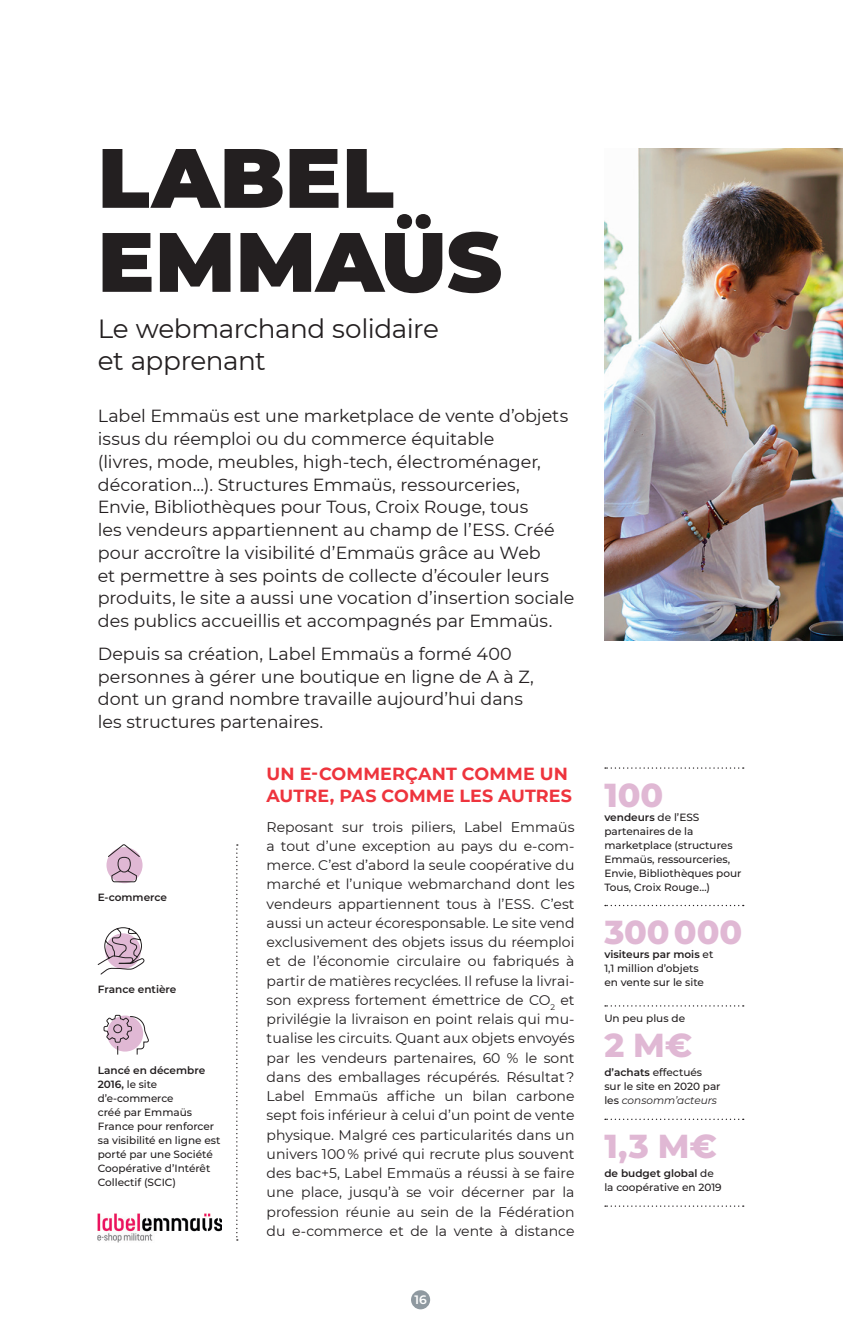
<style>
.page{position:relative;width:843px;height:1340px;background:#fff}
.page>*{position:absolute;margin:0;border:0;box-sizing:border-box;transform-origin:0 0}
.t1{font:900 84px/84px "Montserrat";color:#231f20}
.t2{font:800 33.25px "Montserrat";color:#e0b8d4}
.t3{font:26.25px/31.5px "Montserrat";letter-spacing:-.02em;color:#231f20}
.t4{font:17.5px/22.8px "Montserrat";letter-spacing:-.005em;color:#231f20}
.t5{font:700 17.5px/22.8px "Montserrat";letter-spacing:.005em;color:#ee343d}
.t6{font:14px/19.2px "Montserrat";color:#231f20;text-align:justify}
.t7{font:600 12.25px "Montserrat";color:#fff}
.t8{font:500 10.5px/14px "Montserrat";color:#231f20}
.t9{font:600 10.5px "Montserrat";color:#231f20}
.s1{font-weight:600}
.s2{font-weight:400;font-style:italic}
</style>
<div class="page">
<svg style="left:236px;top:844px;width:2px;height:396px"></svg>
<div style="left:106px;top:847px;width:36px;height:36px;background:#e0b8d4;border-radius:50%"></div>
<svg style="left:107px;top:844px;width:33px;height:38px"></svg>
<svg style="left:97px;top:927px;width:48px;height:48px"></svg>
<svg style="left:103px;top:1014px;width:46px;height:41px"></svg>
<svg style="left:604px;top:767px;width:139px;height:2px"></svg>
<svg style="left:604px;top:905px;width:139px;height:1px"></svg>
<svg style="left:604px;top:1005px;width:139px;height:1px"></svg>
<svg style="left:604px;top:1118px;width:139px;height:2px"></svg>
<svg style="left:604px;top:1205px;width:139px;height:1px"></svg>
<img style="left:98px;top:1213px;width:124px;height:29px">
<img style="left:604px;top:149px;width:238px;height:491px">
<div style="left:411px;top:1290px;width:19px;height:19px;background:#8f99a0;border-radius:50%"></div>
<h1 class="t1" style="left:98px;top:131px;width:405px">LABEL<br>EMMAÜS</h1>
<h3 class="t3" style="left:98px;top:312px;width:342px">Le webmarchand solidaire et apprenant</h3>
<p class="t4" style="left:98px;top:404px;width:478px">Label Emmaüs est une marketplace de vente d’objets issus du réemploi ou du commerce équitable<br>(livres, mode, meubles, high-tech, électroménager, décoration…). Structures Emmaüs, ressourceries, Envie, Bibliothèques pour Tous, Croix Rouge, tous<br>les vendeurs appartiennent au champ de l’ESS. Créé pour accroître la visibilité d’Emmaüs grâce au Web<br>et permettre à ses points de collecte d’écouler leurs produits, le site a aussi une vocation d’insertion sociale des publics accueillis et accompagnés par Emmaüs.</p>
<p class="t4" style="left:98px;top:641px;width:437px">Depuis sa création, Label Emmaüs a formé 400 personnes à gérer une boutique en ligne de A à Z, dont un grand nombre travaille aujourd’hui dans les structures partenaires.</p>
<p class="t9" style="left:98px;top:890px;width:71px">E-commerce</p>
<p class="t9" style="left:98px;top:982px;width:80px">France entière</p>
<p class="t8" style="left:98px;top:1062px;width:124px"><span class="s1">Lancé en décembre<br>2016,</span> le site d’e-commerce<br>créé par Emmaüs<br>France pour renforcer sa visibilité en ligne est porté par une Société<br>Coopérative d’Intérêt<br>Collectif (SCIC)</p>
<p class="t5" style="left:266px;top:761px;width:307px">UN E-COMMERÇANT COMME UN<br>AUTRE, PAS COMME LES AUTRES</p>
<p class="t6" style="left:266px;top:816px;width:309px">Reposant sur trois piliers, Label Emmaüs a tout d’une exception au pays du e-com&shy;merce. C’est d’abord la seule coopérative du marché et l’unique webmarchand dont les vendeurs appartiennent tous à l’ESS. C’est aussi un acteur écoresponsable. Le site vend exclusivement des objets issus du réemploi et de l’économie circulaire ou fabriqués à partir de matières recyclées. Il refuse la livrai&shy;son express fortement émettrice de CO<sub>2</sub> et privilégie la livraison en point relais qui mu&shy;tualise les circuits. Quant aux objets envoyés par les vendeurs partenaires, 60 % le sont dans des emballages récupérés. Résultat ?<br>Label Emmaüs affiche un bilan carbone sept fois inférieur à celui d’un point de vente physique. Malgré ces particularités dans un univers 100 % privé qui recrute plus souvent des bac+5, Label Emmaüs a réussi à se faire une place, jusqu’à se voir décerner par la profession réunie au sein de la Fédération du e-commerce et de la vente à distance</p>
<p class="t7" style="left:414px;top:1291px;width:14px">16</p>
<h2 class="t2" style="left:604px;top:770px;width:60px">100</h2>
<p class="t8" style="left:604px;top:809px;width:139px"><span class="s1">vendeurs</span> de l’ESS partenaires de la marketplace (structures<br>Emmaüs, ressourceries,<br>Envie, Bibliothèques pour<br>Tous, Croix Rouge…)</p>
<h2 class="t2" style="left:604px;top:908px;width:139px">300 000</h2>
<p class="t8" style="left:604px;top:947px;width:110px"><span class="s1">visiteurs par mois</span> et<br>1,1 million d’objets en vente sur le site</p>
<p class="t8" style="left:604px;top:1011px;width:82px">Un peu plus de</p>
<h2 class="t2" style="left:604px;top:1021px;width:89px">2 M€</h2>
<p class="t8" style="left:604px;top:1065px;width:118px"><span class="s1">d’achats</span> effectués sur le site en 2020 par les <span class="s2">consomm’acteurs</span></p>
<h2 class="t2" style="left:604px;top:1121px;width:114px">1,3 M€</h2>
<p class="t8" style="left:604px;top:1165px;width:119px"><span class="s1">de budget global</span> de la coopérative en 2019</p>
</div>
